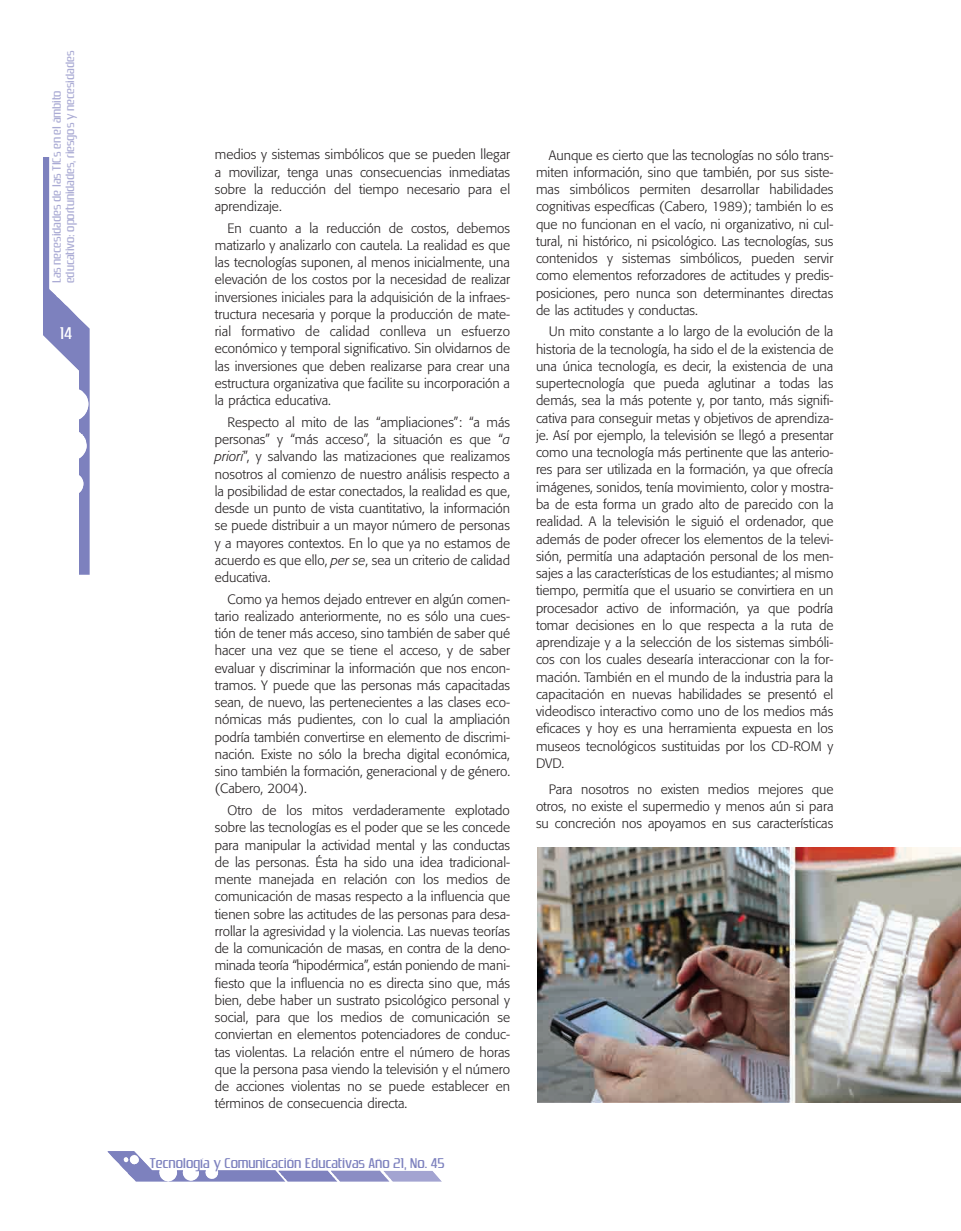
<style>
.page{position:relative;width:961px;height:1231px;background:#fff}
.page>*{position:absolute;margin:0;border:0;box-sizing:border-box;transform-origin:0 0}
.t1{font:18px "Zrnic";color:#fff}
.t2{font:15px "Zrnic";color:#7d81be}
.t3{font:300 13.5px/17.2px "Formata";color:#231f20;text-align:justify}
.t4{font:12.75px/13.5px "Zrnic";color:#aaabd4}
.s1{font-style:italic}
</style>
<div class="page">
<img style="left:108px;top:1151px;width:177px;height:30px">
<img style="left:43px;top:157px;width:47px;height:418px">
<img style="left:537px;top:847px;width:424px;height:255px">
<p class="t4" style="left:50px;top:283px;width:234px;rotate:-90deg">Las necesidades de las TICs en el ámbito educativo: oportunidades, riesgos y necesidades</p>
<h1 class="t1" style="left:60px;top:324px;width:14px">14</h1>
<p class="t3" style="left:215px;top:146px;width:297px">medios y sistemas simbólicos que se pueden llegar a movilizar, tenga unas consecuencias inmediatas sobre la reducción del tiempo necesario para el aprendizaje.</p>
<p class="t3" style="left:215px;top:219px;width:297px;text-indent:13px">En cuanto a la reducción de costos, debemos matizarlo y analizarlo con cautela. La realidad es que las tecnologías suponen, al menos inicialmente, una elevación de los costos por la necesidad de realizar inversiones iniciales para la adquisición de la infraes&shy;tructura necesaria y porque la producción de mate&shy;rial formativo de calidad conlleva un esfuerzo económico y temporal significativo. Sin olvidarnos de las inversiones que deben realizarse para crear una estructura organizativa que facilite su incorporación a la práctica educativa.</p>
<p class="t3" style="left:215px;top:413px;width:297px;text-indent:13px">Respecto al mito de las “ampliaciones”: “a más personas” y “más acceso”, la situación es que “<span class="s1">a priori</span>”, y salvando las matizaciones que realizamos nosotros al comienzo de nuestro análisis respecto a la posibilidad de estar conectados, la realidad es que, desde un punto de vista cuantitativo, la información se puede distribuir a un mayor número de personas y a mayores contextos. En lo que ya no estamos de acuerdo es que ello, <span class="s1">per se</span>, sea un criterio de calidad educativa.</p>
<p class="t3" style="left:215px;top:590px;width:297px;text-indent:13px">Como ya hemos dejado entrever en algún comen&shy;tario realizado anteriormente, no es sólo una cues&shy;tión de tener más acceso, sino también de saber qué hacer una vez que se tiene el acceso, y de saber evaluar y discriminar la información que nos encon&shy;tramos. Y puede que las personas más capacitadas sean, de nuevo, las pertenecientes a las clases eco&shy;nómicas más pudientes, con lo cual la ampliación podría también convertirse en elemento de discrimi&shy;nación. Existe no sólo la brecha digital económica, sino también la formación, generacional y de género. (Cabero, 2004).</p>
<p class="t3" style="left:215px;top:801px;width:297px;text-indent:13px">Otro de los mitos verdaderamente explotado sobre las tecnologías es el poder que se les concede para manipular la actividad mental y las conductas de las personas. Ésta ha sido una idea tradicional&shy;mente manejada en relación con los medios de comunicación de masas respecto a la influencia que tienen sobre las actitudes de las personas para desa&shy;rrollar la agresividad y la violencia. Las nuevas teorías de la comunicación de masas, en contra de la deno&shy;minada teoría “hipodérmica”, están poniendo de mani&shy;fiesto que la influencia no es directa sino que, más bien, debe haber un sustrato psicológico personal y social, para que los medios de comunicación se conviertan en elementos potenciadores de conduc&shy;tas violentas. La relación entre el número de horas que la persona pasa viendo la televisión y el número de acciones violentas no se puede establecer en términos de consecuencia directa.</p>
<p class="t2" style="left:150px;top:1155px;width:296px">Tecnología y Comunicación Educativas Año 21, No. 45</p>
<p class="t3" style="left:536px;top:146px;width:299px;text-indent:13px">Aunque es cierto que las tecnologías no sólo trans&shy;miten información, sino que también, por sus siste&shy;mas simbólicos permiten desarrollar habilidades cognitivas específicas (Cabero, 1989); también lo es que no funcionan en el vacío, ni organizativo, ni cul&shy;tural, ni histórico, ni psicológico. Las tecnologías, sus contenidos y sistemas simbólicos, pueden servir como elementos reforzadores de actitudes y predis&shy;posiciones, pero nunca son determinantes directas de las actitudes y conductas.</p>
<p class="t3" style="left:536px;top:323px;width:299px;text-indent:13px">Un mito constante a lo largo de la evolución de la historia de la tecnología, ha sido el de la existencia de una única tecnología, es decir, la existencia de una supertecnología que pueda aglutinar a todas las demás, sea la más potente y, por tanto, más signifi&shy;cativa para conseguir metas y objetivos de aprendiza&shy;je. Así por ejemplo, la televisión se llegó a presentar como una tecnología más pertinente que las anterio&shy;res para ser utilizada en la formación, ya que ofrecía imágenes, sonidos, tenía movimiento, color y mostra&shy;ba de esta forma un grado alto de parecido con la realidad. A la televisión le siguió el ordenador, que además de poder ofrecer los elementos de la televi&shy;sión, permitía una adaptación personal de los men&shy;sajes a las características de los estudiantes; al mismo tiempo, permitía que el usuario se convirtiera en un procesador activo de información, ya que podría tomar decisiones en lo que respecta a la ruta de aprendizaje y a la selección de los sistemas simbóli&shy;cos con los cuales desearía interaccionar con la for&shy;mación. También en el mundo de la industria para la capacitación en nuevas habilidades se presentó el videodisco interactivo como uno de los medios más eficaces y hoy es una herramienta expuesta en los museos tecnológicos sustituidas por los CD-ROM y DVD.</p>
<p class="t3" style="left:536px;top:780px;width:299px;text-indent:13px">Para nosotros no existen medios mejores que otros, no existe el supermedio y menos aún si para su concreción nos apoyamos en sus características</p>
</div>
